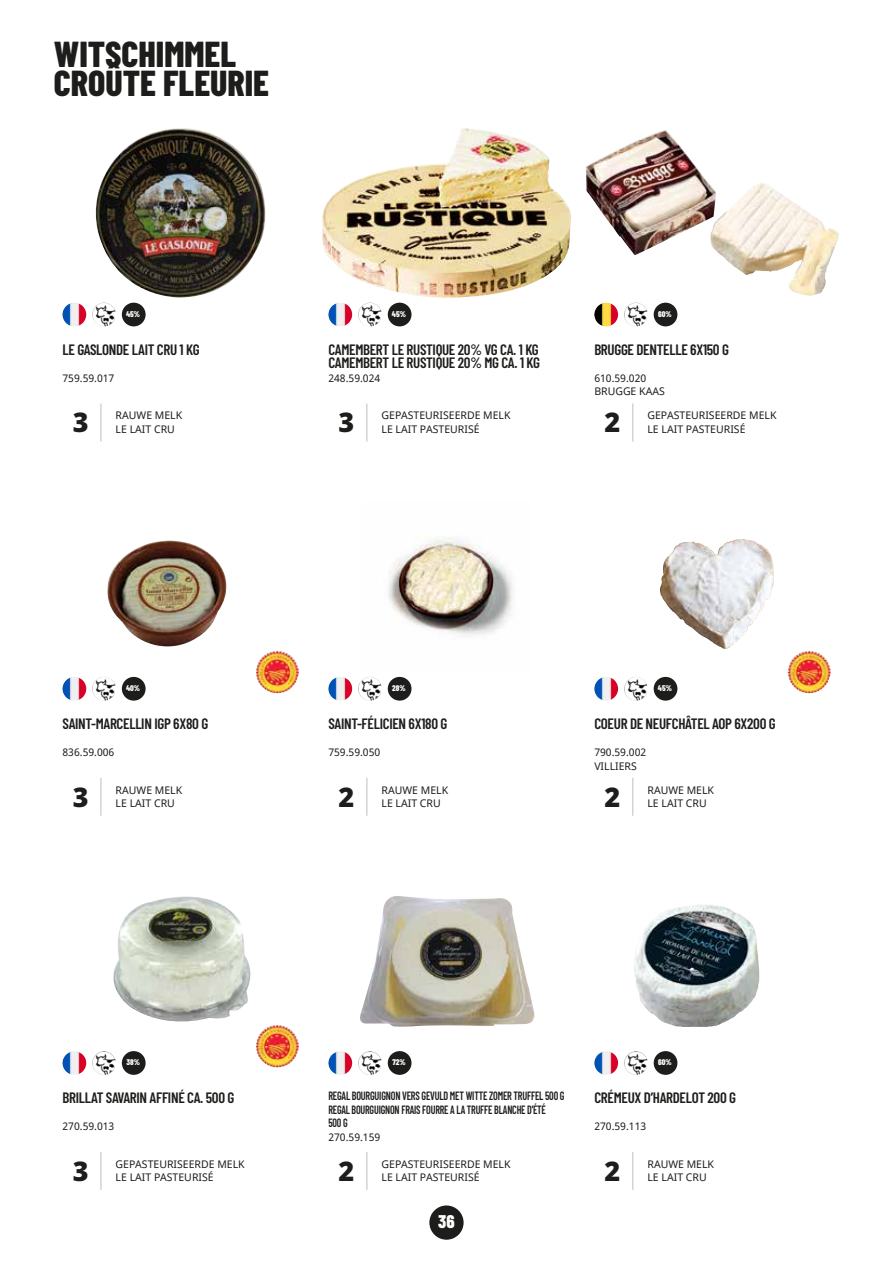
<style>
.page{position:relative;width:893px;height:1263px;background:#fff}
.page>*{position:absolute;margin:0;border:0;box-sizing:border-box;transform-origin:0 0}
.t1{font:800 36px/28.8px "Barlow Condensed";color:#1d1d1b}
.t2{font:900 27px "Noto Sans";color:#1d1d1b}
.t3{font:800 18.3px "Barlow Condensed";color:#fff}
.t4{font:600 15px/13.5px "Barlow Condensed";letter-spacing:-.02em;color:#1d1d1b}
.t5{font:600 12px/13.5px "Barlow Condensed";letter-spacing:-.02em;color:#1d1d1b;scale:.85 1}
.t6{font:10.5px/13.5px "Noto Sans";color:#1d1d1b}
.t7{font:800 8.25px "Barlow Condensed";color:#fff}
.s1{font-weight:900}
</style>
<div class="page">
<div style="left:429px;top:1205px;width:35px;height:35px;background:#1d1d1b;border-radius:50%"></div>
<hr style="left:100px;top:404px;width:2px;height:37px;background:#d2d4d2">
<img style="left:95px;top:128px;width:171px;height:170px">
<img style="left:63px;top:303px;width:23px;height:23px;border-radius:12px">
<img style="left:92px;top:303px;width:24px;height:23px;border-radius:12px">
<div style="left:122px;top:303px;width:24px;height:23px;background:#1d1d1b;border-radius:50%"></div>
<hr style="left:366px;top:404px;width:2px;height:37px;background:#d2d4d2">
<img style="left:322px;top:128px;width:249px;height:170px">
<img style="left:328px;top:303px;width:24px;height:23px;border-radius:12px">
<img style="left:358px;top:303px;width:24px;height:23px;border-radius:12px">
<div style="left:388px;top:303px;width:23px;height:23px;background:#1d1d1b;border-radius:50%"></div>
<hr style="left:632px;top:404px;width:1px;height:37px;background:#d2d4d2">
<img style="left:586px;top:130px;width:243px;height:166px">
<img style="left:594px;top:303px;width:24px;height:23px;border-radius:12px">
<img style="left:624px;top:303px;width:24px;height:23px;border-radius:12px">
<div style="left:654px;top:303px;width:23px;height:23px;background:#1d1d1b;border-radius:50%"></div>
<hr style="left:100px;top:778px;width:2px;height:38px;background:#d2d4d2">
<img style="left:107px;top:540px;width:120px;height:107px">
<img style="left:63px;top:677px;width:23px;height:24px;border-radius:12px">
<img style="left:92px;top:677px;width:24px;height:24px;border-radius:12px">
<div style="left:122px;top:677px;width:24px;height:24px;background:#1d1d1b;border-radius:50%"></div>
<img style="left:256px;top:650px;width:43px;height:43px;border-radius:21px">
<hr style="left:366px;top:778px;width:2px;height:38px;background:#d2d4d2">
<img style="left:388px;top:536px;width:125px;height:101px">
<img style="left:328px;top:677px;width:24px;height:24px;border-radius:12px">
<img style="left:358px;top:677px;width:24px;height:24px;border-radius:12px">
<div style="left:388px;top:677px;width:23px;height:24px;background:#1d1d1b;border-radius:50%"></div>
<hr style="left:632px;top:778px;width:1px;height:38px;background:#d2d4d2">
<img style="left:707px;top:539px;width:36px;height:16px">
<img style="left:594px;top:677px;width:24px;height:24px;border-radius:12px">
<img style="left:624px;top:677px;width:24px;height:24px;border-radius:12px">
<div style="left:654px;top:677px;width:23px;height:24px;background:#1d1d1b;border-radius:50%"></div>
<img style="left:788px;top:650px;width:42px;height:43px;border-radius:21px">
<hr style="left:100px;top:1152px;width:2px;height:38px;background:#d2d4d2">
<img style="left:113px;top:896px;width:138px;height:126px">
<img style="left:63px;top:1051px;width:23px;height:24px;border-radius:12px">
<img style="left:92px;top:1051px;width:24px;height:24px;border-radius:12px">
<div style="left:122px;top:1051px;width:24px;height:24px;background:#1d1d1b;border-radius:50%"></div>
<img style="left:256px;top:1025px;width:43px;height:42px;border-radius:21px">
<hr style="left:366px;top:1152px;width:2px;height:38px;background:#d2d4d2">
<img style="left:360px;top:896px;width:175px;height:131px">
<img style="left:328px;top:1051px;width:24px;height:24px;border-radius:12px">
<img style="left:358px;top:1051px;width:24px;height:24px;border-radius:12px">
<div style="left:388px;top:1051px;width:23px;height:24px;background:#1d1d1b;border-radius:50%"></div>
<hr style="left:632px;top:1152px;width:1px;height:38px;background:#d2d4d2">
<img style="left:634px;top:905px;width:88px;height:122px">
<img style="left:594px;top:1051px;width:24px;height:24px;border-radius:12px">
<img style="left:624px;top:1051px;width:24px;height:24px;border-radius:12px">
<div style="left:654px;top:1051px;width:23px;height:24px;background:#1d1d1b;border-radius:50%"></div>
<h1 class="t1" style="left:54px;top:38px;width:217px">WITSCHIMMEL<br>CROÛTE FLEURIE</h1>
<p class="t7" style="left:126px;top:308px;width:16px">45<span class="s1">%</span></p>
<p class="t7" style="left:392px;top:308px;width:16px">45<span class="s1">%</span></p>
<p class="t7" style="left:658px;top:308px;width:15px">60<span class="s1">%</span></p>
<h3 class="t4" style="left:63px;top:342px;width:139px">LE GASLONDE LAIT CRU 1 KG</h3>
<p class="t6" style="left:63px;top:372px;width:53px">759.59.017</p>
<p class="t6" style="left:116px;top:409px;width:68px">RAUWE MELK</p>
<h2 class="t2" style="left:73px;top:402px;width:17px">3</h2>
<p class="t6" style="left:116px;top:423px;width:61px">LE LAIT CRU</p>
<h3 class="t4" style="left:328px;top:342px;width:213px">CAMEMBERT LE RUSTIQUE 20% VG CA. 1 KG<br>CAMEMBERT LE RUSTIQUE 20% MG CA. 1 KG</h3>
<p class="t6" style="left:328px;top:372px;width:53px">248.59.024</p>
<p class="t6" style="left:382px;top:409px;width:131px">GEPASTEURISEERDE MELK</p>
<h2 class="t2" style="left:339px;top:402px;width:17px">3</h2>
<p class="t6" style="left:382px;top:423px;width:100px">LE LAIT PASTEURISÉ</p>
<h3 class="t4" style="left:594px;top:342px;width:136px">BRUGGE DENTELLE 6X150 G</h3>
<p class="t6" style="left:594px;top:372px;width:72px">610.59.020<br>BRUGGE KAAS</p>
<p class="t6" style="left:647px;top:409px;width:131px">GEPASTEURISEERDE MELK</p>
<h2 class="t2" style="left:604px;top:402px;width:17px">2</h2>
<p class="t6" style="left:647px;top:423px;width:100px">LE LAIT PASTEURISÉ</p>
<p class="t7" style="left:126px;top:682px;width:16px">40<span class="s1">%</span></p>
<p class="t7" style="left:392px;top:682px;width:15px">28<span class="s1">%</span></p>
<p class="t7" style="left:658px;top:682px;width:16px">45<span class="s1">%</span></p>
<h3 class="t4" style="left:63px;top:716px;width:147px">SAINT-MARCELLIN IGP 6X80 G</h3>
<p class="t6" style="left:63px;top:746px;width:53px">836.59.006</p>
<p class="t6" style="left:116px;top:783px;width:68px">RAUWE MELK</p>
<h2 class="t2" style="left:73px;top:776px;width:17px">3</h2>
<p class="t6" style="left:116px;top:797px;width:61px">LE LAIT CRU</p>
<h3 class="t4" style="left:328px;top:716px;width:121px">SAINT-FÉLICIEN 6X180 G</h3>
<p class="t6" style="left:328px;top:746px;width:53px">759.59.050</p>
<p class="t6" style="left:382px;top:783px;width:68px">RAUWE MELK</p>
<h2 class="t2" style="left:339px;top:776px;width:17px">2</h2>
<p class="t6" style="left:382px;top:797px;width:61px">LE LAIT CRU</p>
<h3 class="t4" style="left:594px;top:716px;width:183px">COEUR DE NEUFCHÂTEL AOP 6X200 G</h3>
<p class="t6" style="left:594px;top:746px;width:53px">790.59.002<br>VILLIERS</p>
<p class="t6" style="left:647px;top:783px;width:68px">RAUWE MELK</p>
<h2 class="t2" style="left:604px;top:776px;width:17px">2</h2>
<p class="t6" style="left:647px;top:797px;width:61px">LE LAIT CRU</p>
<p class="t7" style="left:126px;top:1057px;width:15px">38<span class="s1">%</span></p>
<p class="t7" style="left:392px;top:1057px;width:15px">72<span class="s1">%</span></p>
<p class="t7" style="left:658px;top:1057px;width:15px">60<span class="s1">%</span></p>
<h3 class="t4" style="left:63px;top:1090px;width:173px">BRILLAT SAVARIN AFFINÉ CA. 500 G</h3>
<p class="t6" style="left:63px;top:1120px;width:53px">270.59.013</p>
<p class="t6" style="left:116px;top:1157px;width:131px">GEPASTEURISEERDE MELK</p>
<h2 class="t2" style="left:73px;top:1150px;width:17px">3</h2>
<p class="t6" style="left:116px;top:1171px;width:100px">LE LAIT PASTEURISÉ</p>
<p class="t5" style="left:328px;top:1088px;width:279px">REGAL BOURGUIGNON VERS GEVULD MET WITTE ZOMER TRUFFEL 500 G<br>REGAL BOURGUIGNON FRAIS FOURRE A LA TRUFFE BLANCHE D'ÉTÉ<br>500 G</p>
<p class="t6" style="left:328px;top:1131px;width:53px">270.59.159</p>
<p class="t6" style="left:382px;top:1157px;width:131px">GEPASTEURISEERDE MELK</p>
<h2 class="t2" style="left:339px;top:1150px;width:17px">2</h2>
<p class="t6" style="left:382px;top:1171px;width:100px">LE LAIT PASTEURISÉ</p>
<h3 class="t4" style="left:594px;top:1090px;width:143px">CRÉMEUX D’HARDELOT 200 G</h3>
<p class="t6" style="left:594px;top:1120px;width:53px">270.59.113</p>
<p class="t6" style="left:647px;top:1157px;width:68px">RAUWE MELK</p>
<h2 class="t2" style="left:604px;top:1150px;width:17px">2</h2>
<p class="t6" style="left:647px;top:1171px;width:61px">LE LAIT CRU</p>
<h3 class="t3" style="left:438px;top:1208px;width:18px">36</h3>
</div>
